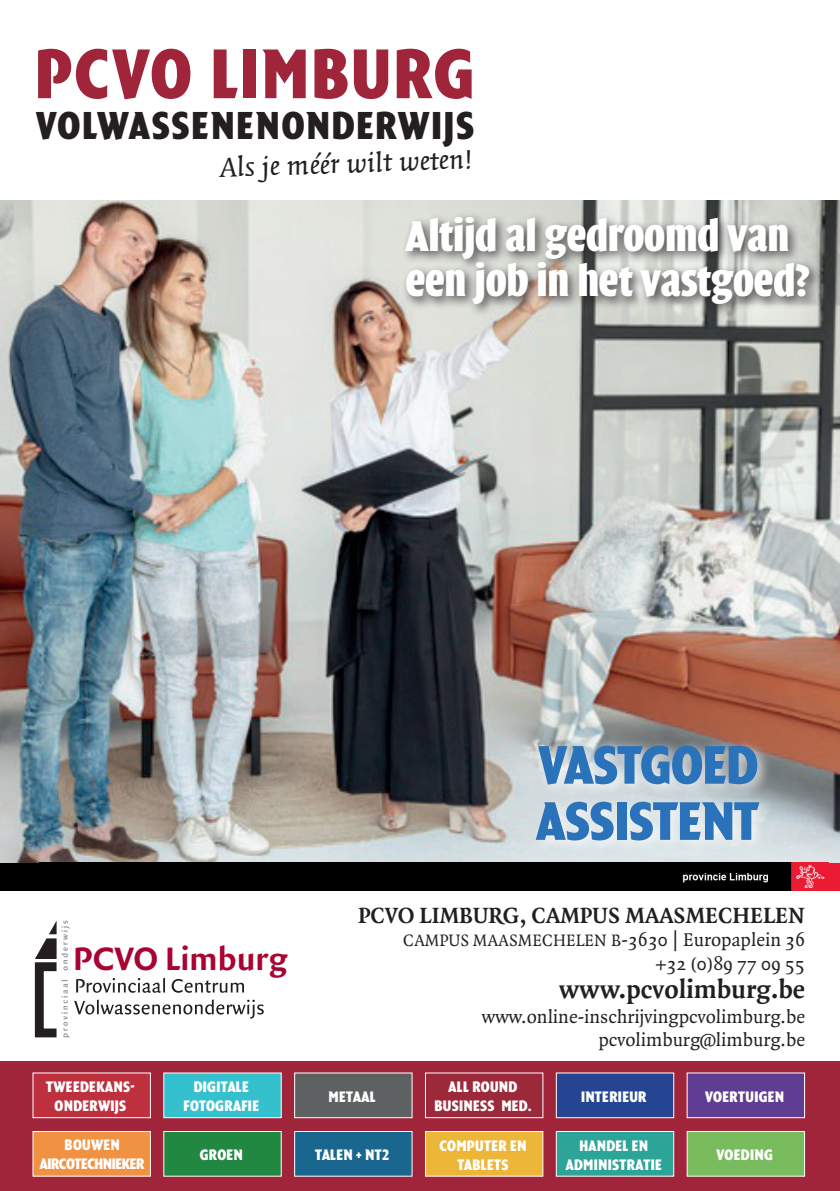
<style>
.page{position:relative;width:840px;height:1191px;background:#fff}
.page>*{position:absolute;margin:0;border:0;box-sizing:border-box;transform-origin:0 0}
.t1{font:900 72.8px "Quadraat Sans Dis";letter-spacing:.035em;color:#a0253b}
.t2{font:900 56.2px/56.2px "Quadraat Sans Dis";letter-spacing:-.005em;color:#2a72b9}
.t3{font:900 44.4px/45.6px "Quadraat Sans Dis";letter-spacing:-.005em;color:#fff}
.t4{font:900 40.4px "Quadraat Sans Dis";letter-spacing:.05em;color:#231f20}
.t5{font:700 34.8px "Quadraat Sans";color:#a90332}
.t6{font:italic 29.2px "Quadraat";color:#231f20;scale:1.11 1}
.t7{font:700 27.6px "Quadraat";color:#231f20}
.t8{font:700 23.6px "Quadraat";color:#231f20}
.t9{font:19.8px/23.6px "Quadraat";color:#231f20;text-align:right}
.t10{font:17.8px "Quadraat";color:#231f20}
.t11{font:900 15.8px/19px "Quadraat Sans Dis";letter-spacing:.02em;color:#fff;text-align:center}
.t12{font:900 15.8px/19px "Quadraat Sans Dis";letter-spacing:-.025em;color:#fff;text-align:center}
.s1{font-size:19.8px}
</style>
<div class="page">
<img style="left:0;top:200px;width:839px;height:663px">
<div style="left:0;top:1061px;width:839px;height:130px;background:#a0253b"></div>
<div style="left:0;top:863px;width:49px;height:28px;background:#000001"></div>
<div style="left:49px;top:863px;width:777px;height:28px;background:#000001"></div>
<div style="left:826px;top:863px;width:13px;height:28px;background:#ea1b32"></div>
<div style="left:767px;top:866px;width:22px;height:20px;background:#000001"></div>
<div style="left:35px;top:962px;width:26px;height:75px;border:9px solid #231f20"></div>
<svg style="left:35px;top:920px;width:35px;height:50px"></svg>
<svg style="left:61px;top:977px;width:202px;height:60px"></svg>
<div style="left:32px;top:1072px;width:119px;height:46px;background:#be303d;border:1px solid #fff"></div>
<div style="left:32px;top:1131px;width:119px;height:45px;background:#f19142;border:1px solid #fff"></div>
<div style="left:163px;top:1072px;width:118px;height:46px;background:#35c0ce;border:1px solid #fff"></div>
<div style="left:163px;top:1131px;width:118px;height:45px;background:#218841;border:1px solid #fff"></div>
<div style="left:294px;top:1072px;width:118px;height:46px;background:#5d6162;border:1px solid #fff"></div>
<div style="left:294px;top:1131px;width:118px;height:45px;background:#19668f;border:1px solid #fff"></div>
<div style="left:425px;top:1072px;width:118px;height:46px;background:#9c2939;border:1px solid #fff"></div>
<div style="left:425px;top:1131px;width:118px;height:45px;background:#ecb639;border:1px solid #fff"></div>
<div style="left:555px;top:1072px;width:118px;height:46px;background:#254593;border:1px solid #fff"></div>
<div style="left:555px;top:1131px;width:118px;height:45px;background:#2da498;border:1px solid #fff"></div>
<div style="left:686px;top:1072px;width:118px;height:46px;background:#5f3d92;border:1px solid #fff"></div>
<div style="left:686px;top:1131px;width:118px;height:45px;background:#79bc5d;border:1px solid #fff"></div>
<div style="left:400px;top:211px;width:422px;height:106px;background:#231f20;opacity:.75"></div>
<div style="left:529px;top:738px;width:244px;height:117px;background:#fff;opacity:.75"></div>
<h1 class="t1" style="left:35px;top:34px;width:440px">PCVO LIMBURG</h1>
<h3 class="t4" style="left:36px;top:103px;width:440px">VOLWASSENENONDERWIJS</h3>
<h3 class="t6" style="left:219px;top:152px;width:229px;rotate:-2deg">Als je méér wilt weten!</h3>
<h3 class="t3" style="left:405px;top:213px;width:405px">Altijd al gedroomd van een job in het vastgoed?</h3>
<h3 class="t5" style="left:73px;top:939px;width:216px">PCVO Limburg</h3>
<p class="t11" style="left:46px;top:1077px;width:90px">TWEEDEKANS-<br>ONDERWIJS</p>
<p class="t12" style="left:40px;top:1135px;width:106px">BOUWEN<br>AIRCOTECHNIEKER</p>
<p class="t11" style="left:183px;top:1077px;width:77px">DIGITALE<br>FOTOGRAFIE</p>
<p class="t11" style="left:200px;top:1145px;width:45px">GROEN</p>
<h2 class="t2" style="left:536px;top:736px;width:224px">VASTGOED<br>ASSISTENT</h2>
<h3 class="t8" style="left:358px;top:902px;width:448px">PCVO LIMBURG, CAMPUS MAASMECHELEN</h3>
<p class="t10" style="left:403px;top:931px;width:403px">CAMPUS MAASMECHELEN B<span class="s1">-3630 | Europaplein 36</span></p>
<p class="t9" style="left:655px;top:952px;width:151px">+32 (0)89 77 09 55</p>
<h3 class="t7" style="left:559px;top:974px;width:247px">www.pcvolimburg.be</h3>
<p class="t9" style="left:481px;top:1005px;width:324px">www.online-inschrijvingpcvolimburg.be pcvolimburg@limburg.be</p>
<p class="t11" style="left:328px;top:1086px;width:48px">METAAL</p>
<p class="t11" style="left:315px;top:1145px;width:75px">TALEN + NT2</p>
<p class="t11" style="left:434px;top:1077px;width:98px">ALL ROUND<br>BUSINESS MED.</p>
<p class="t11" style="left:439px;top:1135px;width:89px">COMPUTER EN<br>TABLETS</p>
<p class="t11" style="left:580px;top:1086px;width:67px">INTERIEUR</p>
<p class="t11" style="left:565px;top:1135px;width:97px">HANDEL EN<br>ADMINISTRATIE</p>
<p class="t11" style="left:704px;top:1086px;width:80px">VOERTUIGEN</p>
<p class="t11" style="left:716px;top:1145px;width:58px">VOEDING</p>
</div>
